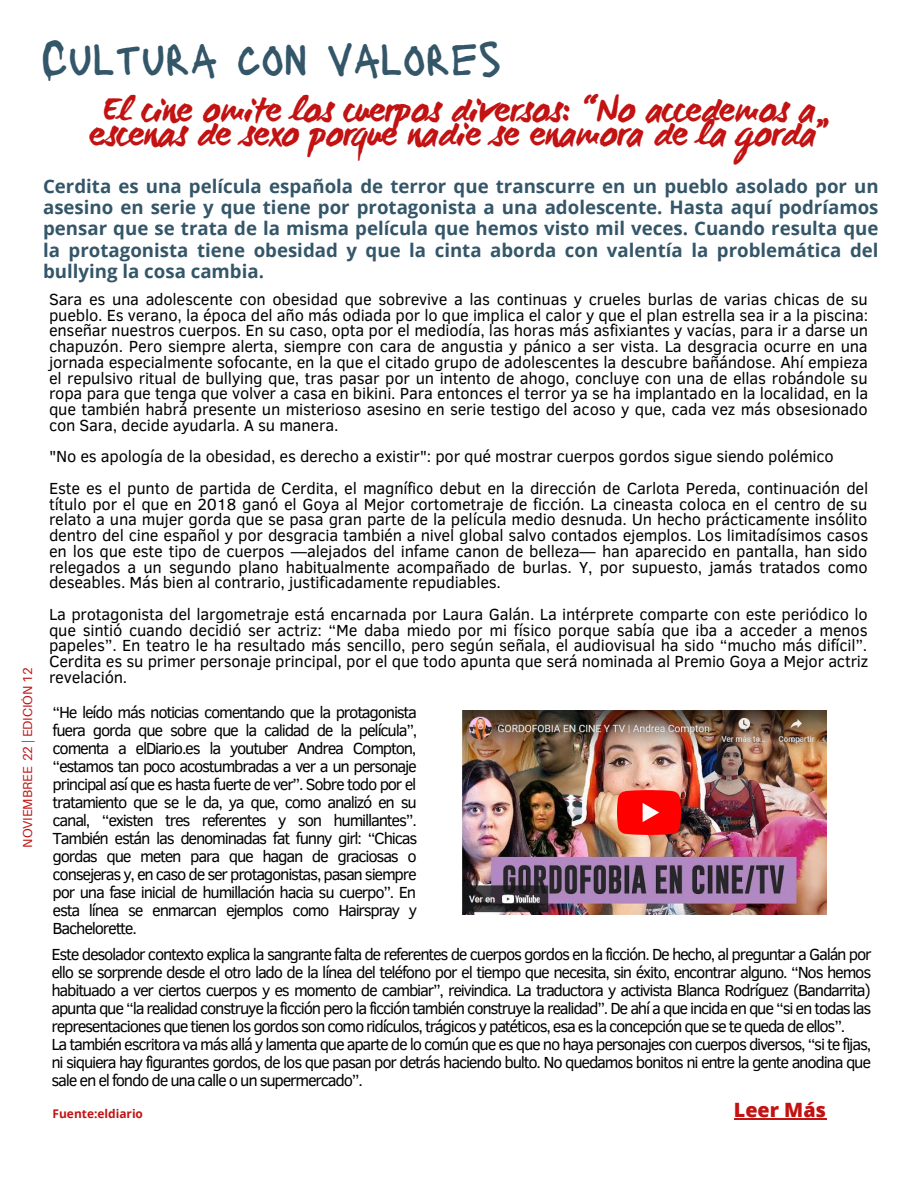
<style>
.page{position:relative;width:918px;height:1188px;background:#fff}
.page>*{position:absolute;margin:0;border:0;box-sizing:border-box;transform-origin:0 0}
.t1{font:47.85px "Lacquer";color:#345669}
.t2{font:700 36.15px "WC Mano Negra Bta";color:#c21212}
.t3{font:800 19.8px "Open Sans";color:#c21212}
.t4{font:700 18.6px/21.3px "Open Sans";color:#345669;text-align:justify}
.t5{font:16.5px/18px "Clear Sans";letter-spacing:-.075em;color:#000;text-align:justify}
.t6{font:16.5px/31.5px "Clear Sans";letter-spacing:-.015em;color:#000}
.t7{font:13.05px "Aileron";color:#c21212}
.t8{font:700 12px "Open Sans";color:#c21212}
</style>
<div class="page">
<img style="left:461px;top:710px;width:366px;height:205px">
<svg style="left:617px;top:790px;width:64px;height:45px;background:#fb1716"></svg>
<hr style="left:734px;top:1118px;width:92px;height:1px;background:#c21212">
<p class="t7" style="left:20px;top:848px;width:181px;rotate:-90deg">NOVIEMBREE 22 | EDICIÓN 12</p>
<h1 class="t1" style="left:41px;top:27px;width:462px">CULTURA CON VALORES</h1>
<h2 class="t2" style="left:102px;top:87px;width:715px">El cine omite los cuerpos diversos: “No accedemos a</h2>
<h2 class="t2" style="left:90px;top:111px;width:740px">escenas de sexo porque nadie se enamora de la gorda”</h2>
<p class="t4" style="left:43px;top:175px;width:837px">Cerdita es una película española de terror que transcurre en un pueblo asolado por un asesino en serie y que tiene por protagonista a una adolescente. Hasta aquí podríamos pensar que se trata de la misma película que hemos visto mil veces. Cuando resulta que la protagonista tiene obesidad y que la cinta aborda con valentía la problemática del bullying la cosa cambia.</p>
<p class="t5" style="left:49px;top:290px;width:821px;line-height:15.8px">Sara es una adolescente con obesidad que sobrevive a las continuas y crueles burlas de varias chicas de su pueblo. Es verano, la época del año más odiada por lo que implica el calor y que el plan estrella sea ir a la piscina: enseñar nuestros cuerpos. En su caso, opta por el mediodía, las horas más asfixiantes y vacías, para ir a darse un chapuzón. Pero siempre alerta, siempre con cara de angustia y pánico a ser vista. La desgracia ocurre en una jornada especialmente sofocante, en la que el citado grupo de adolescentes la descubre bañándose. Ahí empieza el repulsivo ritual de bullying que, tras pasar por un intento de ahogo, concluye con una de ellas robándole su ropa para que tenga que volver a casa en bikini. Para entonces el terror ya se ha implantado en la localidad, en la que también habrá presente un misterioso asesino en serie testigo del acoso y que, cada vez más obsesionado con Sara, decide ayudarla. A su manera.</p>
<p class="t6" style="left:49px;top:440px;width:821px">"No es apología de la obesidad, es derecho a existir": por qué mostrar cuerpos gordos sigue siendo polémico<br>Este es el punto de partida de Cerdita, el magnífico debut en la dirección de Carlota Pereda, continuación del</p>
<p class="t5" style="left:49px;top:495px;width:821px;line-height:15.8px">título por el que en 2018 ganó el Goya al Mejor cortometraje de ficción. La cineasta coloca en el centro de su relato a una mujer gorda que se pasa gran parte de la película medio desnuda. Un hecho prácticamente insólito dentro del cine español y por desgracia también a nivel global salvo contados ejemplos. Los limitadísimos casos en los que este tipo de cuerpos —alejados del infame canon de belleza— han aparecido en pantalla, han sido relegados a un segundo plano habitualmente acompañado de burlas. Y, por supuesto, jamás tratados como deseables. Más bien al contrario, justificadamente repudiables.</p>
<p class="t5" style="left:49px;top:605px;width:821px;line-height:15.8px">La protagonista del largometraje está encarnada por Laura Galán. La intérprete comparte con este periódico lo que sintió cuando decidió ser actriz: “Me daba miedo por mi físico porque sabía que iba a acceder a menos papeles”. En teatro le ha resultado más sencillo, pero según señala, el audiovisual ha sido “mucho más difícil”.<br>Cerdita es su primer personaje principal, por el que todo apunta que será nominada al Premio Goya a Mejor actriz revelación.</p>
<p class="t5" style="left:53px;top:702px;width:366px">“He leído más noticias comentando que la protagonista fuera gorda que sobre que la calidad de la película”, comenta a elDiario.es la youtuber Andrea Compton, “estamos tan poco acostumbradas a ver a un personaje principal así que es hasta fuerte de ver”. Sobre todo por el tratamiento que se le da, ya que, como analizó en su canal, “existen tres referentes y son humillantes”.<br>También están las denominadas fat funny girl: “Chicas gordas que meten para que hagan de graciosas o consejeras y, en caso de ser protagonistas, pasan siempre por una fase inicial de humillación hacia su cuerpo”. En esta línea se enmarcan ejemplos como Hairspray y Bachelorette.</p>
<p class="t5" style="left:51px;top:944px;width:822px;text-align:left">Este desolador contexto explica la sangrante falta de referentes de cuerpos gordos en la ficción. De hecho, al preguntar a Galán por ello se sorprende desde el otro lado de la línea del teléfono por el tiempo que necesita, sin éxito, encontrar alguno. “Nos hemos habituado a ver ciertos cuerpos y es momento de cambiar”, reivindica. La traductora y activista Blanca Rodríguez (Bandarrita) apunta que “la realidad construye la ficción pero la ficción también construye la realidad”. De ahí a que incida en que “si en todas las representaciones que tienen los gordos son como ridículos, trágicos y patéticos, esa es la concepción que se te queda de ellos”.<br>La también escritora va más allá y lamenta que aparte de lo común que es que no haya personajes con cuerpos diversos, “si te fijas, ni siquiera hay figurantes gordos, de los que pasan por detrás haciendo bulto. No quedamos bonitos ni entre la gente anodina que sale en el fondo de una calle o un supermercado”.</p>
<p class="t3" style="left:734px;top:1096px;width:94px">Leer Más</p>
<p class="t8" style="left:53px;top:1105px;width:92px">Fuente:eldiario</p>
</div>
